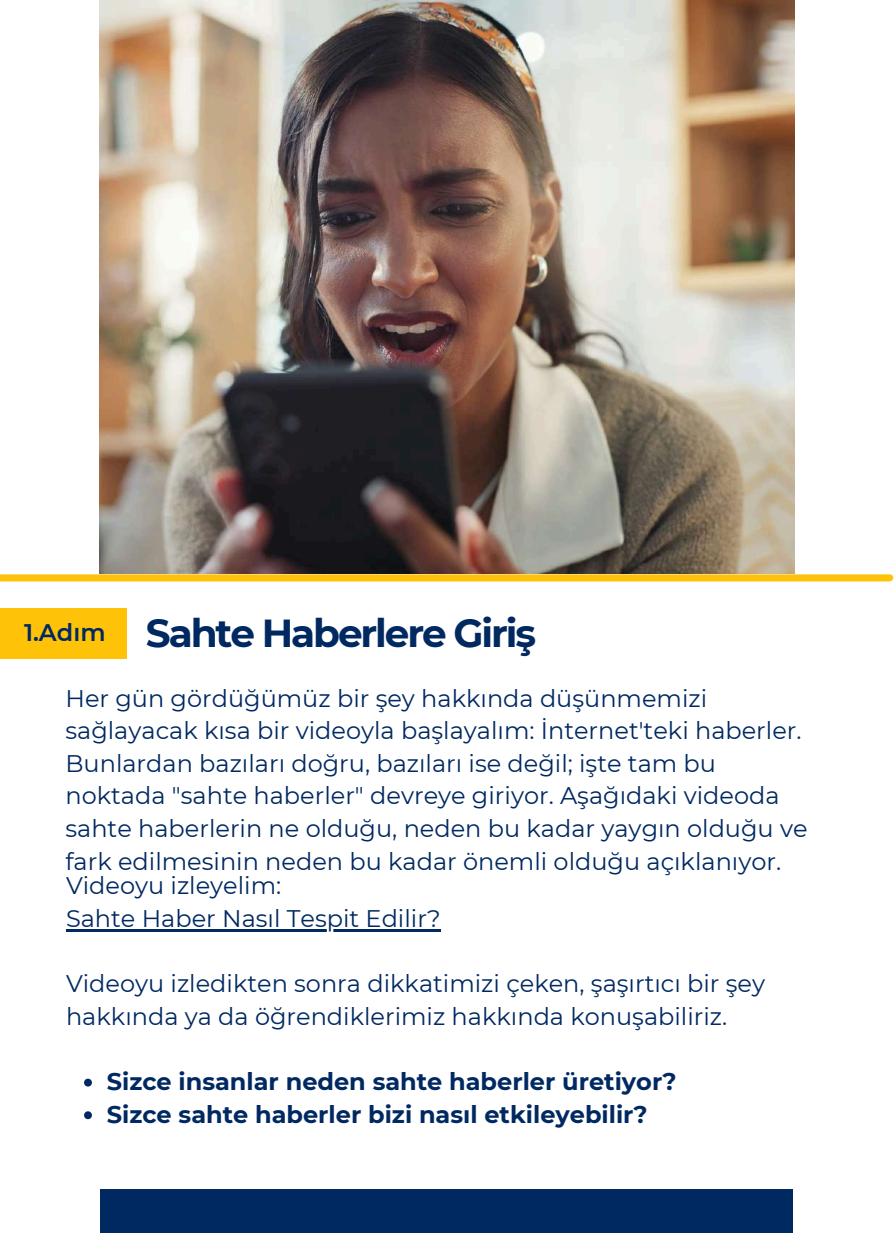
<style>
.page{position:relative;width:894px;height:1233px;background:#fff}
.page>*{position:absolute;margin:0;border:0;box-sizing:border-box;transform-origin:0 0}
.t1{font:700 39px "Montserrat";letter-spacing:-.055em;color:#002961}
.t2{font:24px/32.7px "Montserrat";color:#002961}
.t3{font:700 24px/32.7px "Montserrat";color:#002961}
.s1{font-weight:600;font-size:24px}
</style>
<div class="page">
<svg style="left:0;top:574px;width:892px;height:7px"></svg>
<img style="left:100px;top:0;width:694px;height:574px">
<div style="left:100px;top:1189px;width:692px;height:44px;background:#002961"></div>
<hr style="left:66px;top:929px;width:374px;height:2px;background:#002961">
<svg style="left:84px;top:1079px;width:8px;height:8px"></svg>
<svg style="left:84px;top:1111px;width:8px;height:8px"></svg>
<div style="left:0;top:608px;width:127px;height:51px;background:#fec209"></div>
<h1 class="t1" style="left:24px;top:609px;width:513px"><span class="s1">1.Adım</span> Sahte Haberlere Giriş</h1>
<p class="t2" style="left:65px;top:682px;width:743px">Her gün gördüğümüz bir şey hakkında düşünmemizi sağlayacak kısa bir videoyla başlayalım: İnternet'teki haberler.<br>Bunlardan bazıları doğru, bazıları ise değil; işte tam bu noktada "sahte haberler" devreye giriyor. Aşağıdaki videoda sahte haberlerin ne olduğu, neden bu kadar yaygın olduğu ve fark edilmesinin neden bu kadar önemli olduğu açıklanıyor.</p>
<p class="t2" style="left:66px;top:869px;width:376px">Videoyu izleyelim:<br>Sahte Haber Nasıl Tespit Edilir?</p>
<p class="t2" style="left:66px;top:967px;width:700px">Videoyu izledikten sonra dikkatimizi çeken, şaşırtıcı bir şey hakkında ya da öğrendiklerimiz hakkında konuşabiliriz.</p>
<p class="t3" style="left:107px;top:1065px;width:571px">Sizce insanlar neden sahte haberler üretiyor?<br>Sizce sahte haberler bizi nasıl etkileyebilir?</p>
</div>
